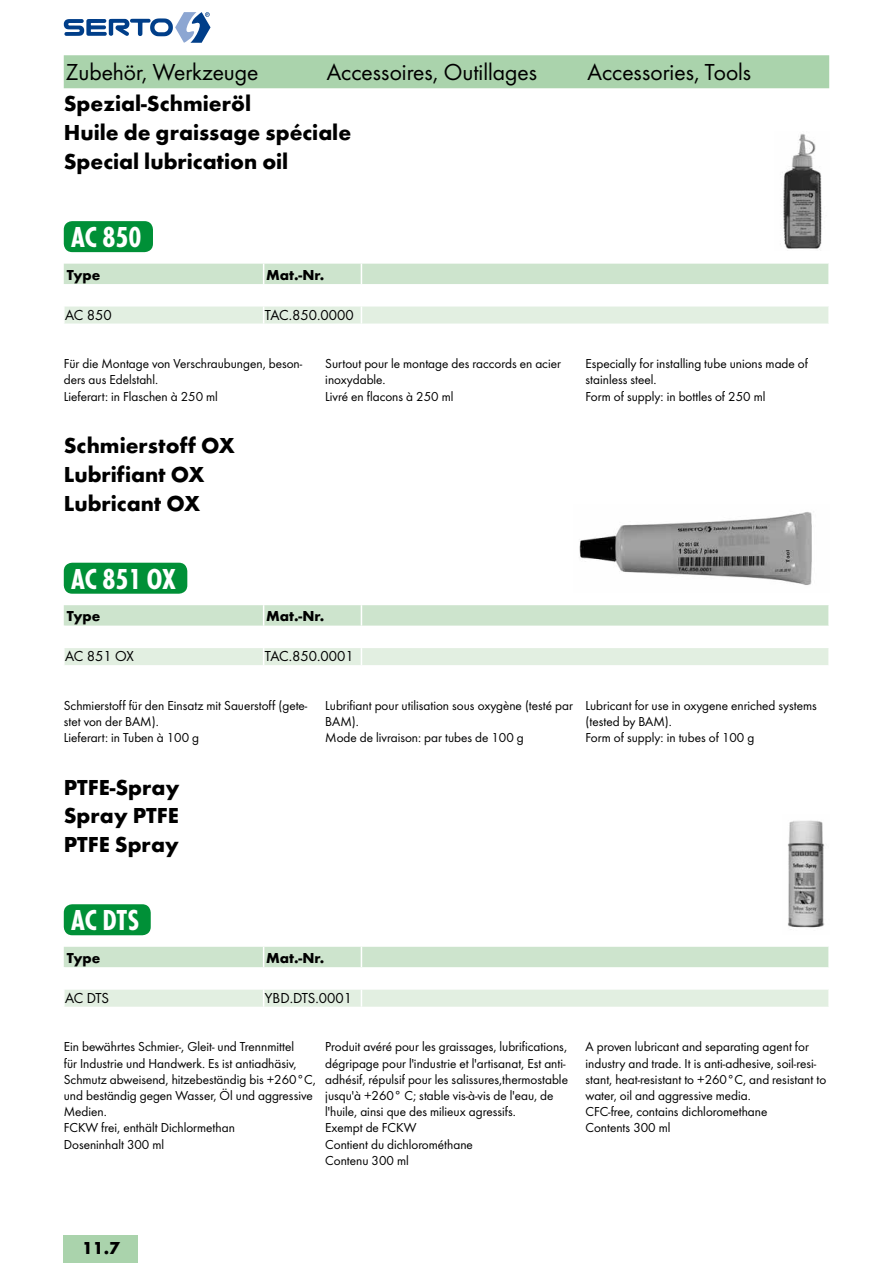
<style>
.page{position:relative;width:893px;height:1263px;background:#fff}
.page>*{position:absolute;margin:0;border:0;box-sizing:border-box;transform-origin:0 0}
.t1{font:700 30px "Futura Con";letter-spacing:-.005em;color:#fff}
.t2{font:24px "Futura Boo";color:#000}
.t3{font:700 22.5px/28.8px "Futura";color:#000}
.t4{font:700 18px "Futura";color:#000}
.t5{font:15px "Futura Boo";color:#000}
.t6{font:700 15px "Futura";color:#000}
.t7{font:13.5px/16.2px "Futura Boo";color:#000}
</style>
<div class="page">
<svg style="left:64px;top:12px;width:147px;height:31px"></svg>
<svg style="left:63px;top:55px;width:767px;height:269px"></svg>
<hr style="left:828px;top:264px;width:2px;height:20px;background:#fff">
<img style="left:775px;top:132px;width:54px;height:119px">
<div style="left:64px;top:221px;width:89px;height:31px;background:#009037;border-radius:9px"></div>
<svg style="left:63px;top:562px;width:766px;height:103px"></svg>
<hr style="left:828px;top:605px;width:2px;height:21px;background:#fff">
<img style="left:574px;top:512px;width:255px;height:80px">
<div style="left:64px;top:563px;width:123px;height:31px;background:#009037;border-radius:9px"></div>
<svg style="left:63px;top:904px;width:766px;height:103px"></svg>
<hr style="left:828px;top:947px;width:2px;height:20px;background:#fff">
<img style="left:783px;top:820px;width:46px;height:114px">
<div style="left:64px;top:904px;width:87px;height:31px;background:#009037;border-radius:9px"></div>
<div style="left:64px;top:1235px;width:74px;height:28px;background:#aad3ac"></div>
<h2 class="t2" style="left:66px;top:57px;width:194px">Zubehör, Werkzeuge</h2>
<h2 class="t2" style="left:327px;top:57px;width:212px">Accessoires, Outillages</h2>
<h2 class="t2" style="left:587px;top:57px;width:165px">Accessories, Tools</h2>
<h3 class="t3" style="left:64px;top:89px;width:289px">Spezial-Schmieröl<br>Huile de graissage spéciale<br>Special lubrication oil</h3>
<h1 class="t1" style="left:71px;top:220px;width:72px">AC 850</h1>
<p class="t6" style="left:67px;top:265px;width:35px">Type</p>
<p class="t6" style="left:266px;top:265px;width:60px">Mat.-Nr.</p>
<p class="t5" style="left:65px;top:306px;width:48px">AC 850</p>
<p class="t5" style="left:265px;top:306px;width:90px">TAC.850.0000</p>
<p class="t7" style="left:64px;top:355px;width:240px">Für die Montage von Verschraubungen, beson&shy;ders aus Edelstahl.<br>Lieferart: in Flaschen à 250 ml</p>
<p class="t7" style="left:325px;top:355px;width:237px">Surtout pour le montage des raccords en acier inoxydable.<br>Livré en flacons à 250 ml</p>
<p class="t7" style="left:586px;top:355px;width:224px">Especially for installing tube unions made of stainless steel.<br>Form of supply: in bottles of 250 ml</p>
<h3 class="t3" style="left:64px;top:431px;width:172px">Schmierstoff OX<br>Lubrifiant OX<br>Lubricant OX</h3>
<h1 class="t1" style="left:71px;top:561px;width:106px">AC 851 OX</h1>
<p class="t6" style="left:67px;top:607px;width:35px">Type</p>
<p class="t6" style="left:266px;top:607px;width:60px">Mat.-Nr.</p>
<p class="t5" style="left:65px;top:647px;width:70px">AC 851 OX</p>
<p class="t5" style="left:265px;top:647px;width:90px">TAC.850.0001</p>
<p class="t7" style="left:64px;top:697px;width:245px">Schmierstoff für den Einsatz mit Sauerstoff (gete&shy;stet von der BAM).<br>Lieferart: in Tuben à 100 g</p>
<p class="t7" style="left:325px;top:697px;width:249px">Lubrifiant pour utilisation sous oxygène (testé par<br>BAM).<br>Mode de livraison: par tubes de 100 g</p>
<p class="t7" style="left:586px;top:697px;width:233px">Lubricant for use in oxygene enriched systems (tested by BAM).<br>Form of supply: in tubes of 100 g</p>
<h3 class="t3" style="left:64px;top:772px;width:117px;text-align:justify">PTFE-Spray Spray PTFE PTFE Spray</h3>
<h1 class="t1" style="left:71px;top:903px;width:69px">AC DTS</h1>
<p class="t6" style="left:67px;top:948px;width:35px">Type</p>
<p class="t6" style="left:266px;top:948px;width:60px">Mat.-Nr.</p>
<p class="t5" style="left:65px;top:989px;width:45px">AC DTS</p>
<p class="t5" style="left:265px;top:989px;width:89px">YBD.DTS.0001</p>
<p class="t7" style="left:64px;top:1039px;width:253px">Ein bewährtes Schmier-, Gleit- und Trennmittel<br>für Industrie und Handwerk. Es ist antiadhäsiv, Schmutz abweisend, hitzebeständig bis +260°C, und beständig gegen Wasser, Öl und aggressive Medien.<br>FCKW frei, enthält Dichlormethan<br>Doseninhalt 300 ml</p>
<p class="t7" style="left:325px;top:1039px;width:244px">Produit avéré pour les graissages, lubrifications, dégripage pour l'industrie et l'artisanat, Est anti&shy;adhésif, répulsif pour les salissures,thermostable jusqu'à +260° C; stable vis-à-vis de l'eau, de l'huile, ainsi que des milieux agressifs.<br>Exempt de FCKW<br>Contient du dichlorométhane<br>Contenu 300 ml</p>
<p class="t7" style="left:586px;top:1039px;width:242px">A proven lubricant and separating agent for industry and trade. It is anti-adhesive, soil-resi&shy;stant, heat-resistant to +260°C, and resistant to water, oil and aggressive media.<br>CFC-free, contains dichloromethane<br>Contents 300 ml</p>
<h3 class="t4" style="left:82px;top:1237px;width:39px">11.7</h3>
</div>
